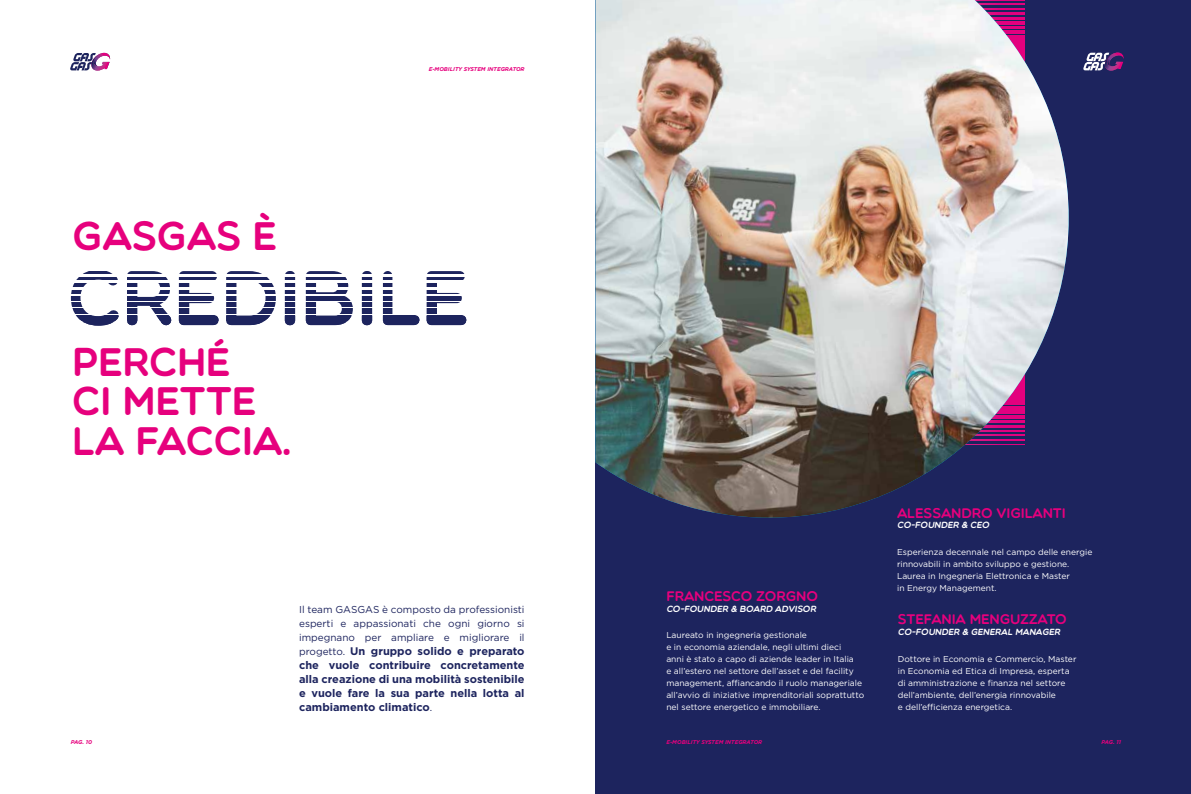
<style>
.page{position:relative;width:1191px;height:794px;background:#fff}
.page>*{position:absolute;margin:0;border:0;box-sizing:border-box;transform-origin:0 0}
.t1{font:40.2px/39.3px "Multicolore";letter-spacing:-.01em;color:#e6007d}
.t2{font:14px "Multicolore";letter-spacing:-.01em;color:#e6007d}
.t3{font:700 11px/14px "Gotham";color:#1d245e;text-align:justify}
.t4{font:10px/14px "Gotham";color:#1d245e;text-align:justify}
.t5{font:italic 9px "Multicolore";letter-spacing:-.01em;color:#fff}
.t6{font:8.5px/12px "Gotham";color:#fff}
.t7{font:italic 700 5.5px "Gotham";color:#e6007d}
.s1{font-weight:400;font-size:10px}
</style>
<div class="page">
<div style="left:595px;top:0;width:596px;height:794px;background:#1d245e"></div>
<img style="left:595px;top:0;width:473px;height:517px">
<svg style="left:70px;top:53px;width:40px;height:18px"></svg>
<svg style="left:82px;top:321px;width:385px;height:1px"></svg>
<svg style="left:83px;top:322px;width:383px;height:4px"></svg>
<svg style="left:75px;top:315px;width:392px;height:6px;fill:#1d245e"></svg>
<svg style="left:72px;top:309px;width:365px;height:5px"></svg>
<svg style="left:71px;top:303px;width:387px;height:4px"></svg>
<svg style="left:71px;top:296px;width:391px;height:4px;fill:#1d245e"></svg>
<svg style="left:71px;top:290px;width:389px;height:4px"></svg>
<hr style="left:71px;top:284px;width:397px;height:3px;background:#1d245e">
<hr style="left:71px;top:277px;width:397px;height:3px;background:#1d245e">
<hr style="left:71px;top:271px;width:397px;height:2px;background:#1d245e">
<svg style="left:1083px;top:53px;width:41px;height:18px"></svg>
<h1 class="t1" style="left:72px;top:215px;width:206px">GASGAS È</h1>
<h1 class="t1" style="left:72px;top:341px;width:221px">PERCHÉ<br>CI METTE<br>LA FACCIA.</h1>
<p class="t7" style="left:429px;top:65px;width:97px">E-MOBILITY SYSTEM INTEGRATOR</p>
<p class="t4" style="left:299px;top:602px;width:227px">Il team GASGAS è composto da professionisti esperti e appassionati che ogni giorno si impegnano per ampliare e migliorare il</p>
<p class="t3" style="left:299px;top:644px;width:227px"><span class="s1">progetto.</span> Un gruppo solido e preparato che vuole contribuire concretamente alla creazione di una mobilità sostenibile e vuole fare la sua parte nella lotta al cambiamento climatico<span class="s1">.</span></p>
<h2 class="t2" style="left:666px;top:587px;width:153px">FRANCESCO ZORGNO</h2>
<p class="t5" style="left:666px;top:603px;width:153px">CO-FOUNDER &amp; BOARD ADVISOR</p>
<p class="t6" style="left:666px;top:629px;width:199px">Laureato in ingegneria gestionale<br>e in economia aziendale, negli ultimi dieci<br>anni è stato a capo di aziende leader in Italia<br>e all’estero nel settore dell’asset e del facility management, affiancando il ruolo manageriale all’avvio di iniziative imprenditoriali soprattutto nel settore energetico e immobiliare.</p>
<h2 class="t2" style="left:897px;top:504px;width:170px">ALESSANDRO VIGILANTI</h2>
<p class="t5" style="left:897px;top:519px;width:95px">CO-FOUNDER &amp; CEO</p>
<p class="t6" style="left:897px;top:546px;width:197px">Esperienza decennale nel campo delle energie rinnovabili in ambito sviluppo e gestione.<br>Laurea in Ingegneria Elettronica e Master<br>in Energy Management.</p>
<h2 class="t2" style="left:897px;top:610px;width:170px">STEFANIA MENGUZZATO</h2>
<p class="t5" style="left:897px;top:626px;width:166px">CO-FOUNDER &amp; GENERAL MANAGER</p>
<p class="t6" style="left:897px;top:652px;width:180px">Dottore in Economia e Commercio, Master in Economia ed Etica di Impresa, esperta di amministrazione e finanza nel settore dell’ambiente, dell’energia rinnovabile<br>e dell’efficienza energetica.</p>
<p class="t7" style="left:71px;top:738px;width:23px">PAG. 10</p>
<p class="t7" style="left:1101px;top:738px;width:21px">PAG. 11</p>
<p class="t7" style="left:666px;top:738px;width:97px">E-MOBILITY SYSTEM INTEGRATOR</p>
</div>
